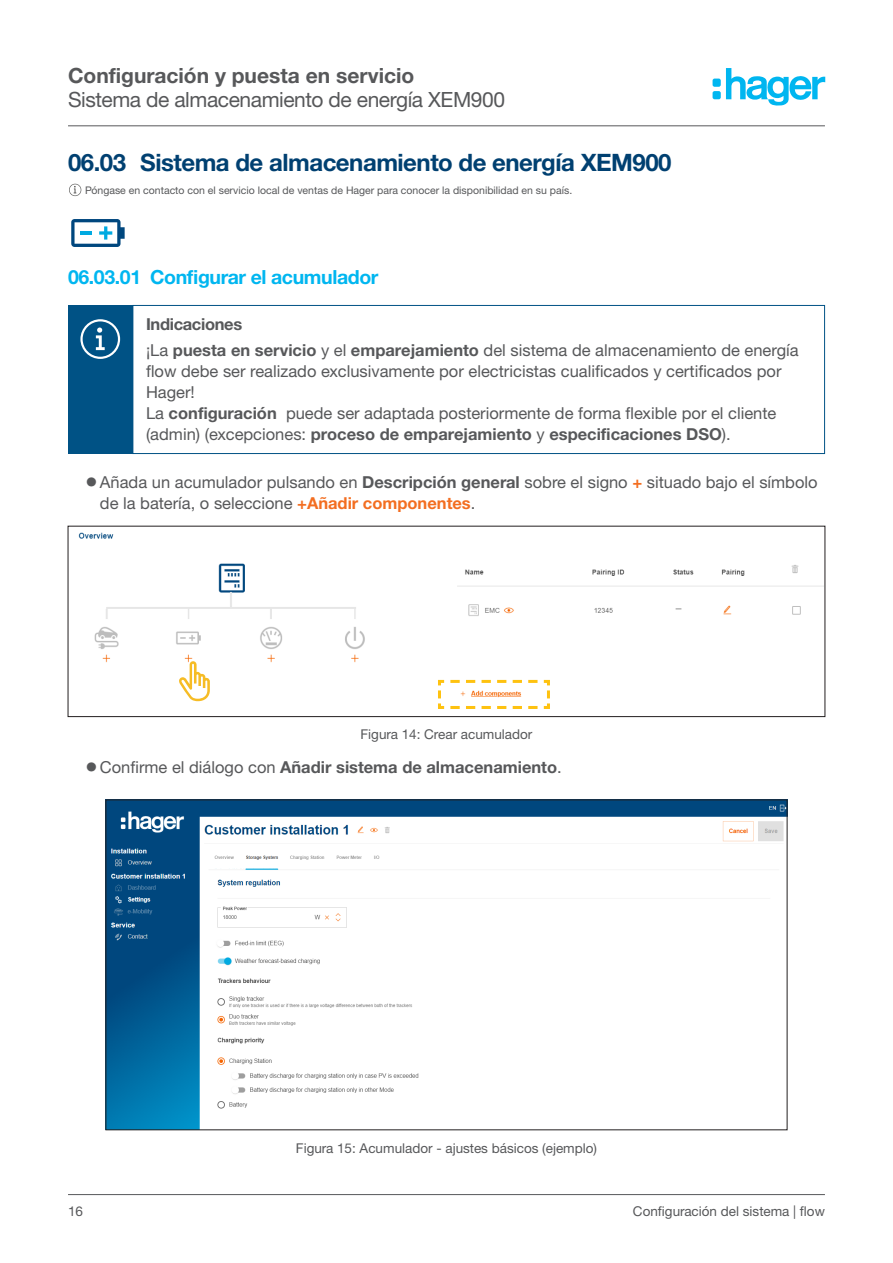
<style>
.page{position:relative;width:893px;height:1263px;background:#fff}
.page>*{position:absolute;margin:0;border:0;box-sizing:border-box;transform-origin:0 0}
.t1{font:700 24px "Helvetica Neue LTW1 G";letter-spacing:-.02em;color:#004071}
.t2{font:21px "Helvetica Neue LTW1 G";letter-spacing:-.02em;color:#57585a}
.t3{font:700 21px "Helvetica Neue LTW1 G";color:#57585a}
.t4{font:700 19.5px "Helvetica Neue LTW1 G";letter-spacing:-.02em;color:#00b6f0}
.notice_text{font:16.5px/21px "Helvetica Neue LTW1 G";color:#57585a}
.notice_headline{font:700 16.5px "Helvetica Neue LTW1 G";color:#57585a}
.notice_headline-2{font:700 16.5px "Helvetica Neue LTW1 G";letter-spacing:-.02em;color:#57585a}
.t5{font:13.5px "Helvetica Neue LTW1 G";color:#57585a}
.footnote{font:10.5px "Helvetica Neue LTW1 G";color:#57585a}
.s1{font-weight:700}
.s2{font-size:25.5px}
.s3{font-weight:700;color:#f36e21}
.s4{font-weight:400;font-size:25.5px}
.s5{font-weight:400}
</style>
<div class="page">
<hr style="left:68px;top:125px;width:757px;height:1px;background:#57585a">
<hr style="left:68px;top:1194px;width:757px;height:1px;background:#57585a">
<svg style="left:69px;top:184px;width:12px;height:12px"></svg>
<svg style="left:71px;top:219px;width:54px;height:28px"></svg>
<div style="left:133px;top:305px;width:692px;height:149px;border:1px solid #005285"></div>
<div style="left:68px;top:305px;width:65px;height:149px;background:#005285"></div>
<svg style="left:80px;top:319px;width:40px;height:40px"></svg>
<img style="left:78px;top:532px;width:745px;height:170px">
<div style="left:68px;top:526px;width:757px;height:191px;border:1px solid #231f20"></div>
<svg style="left:179px;top:661px;width:31px;height:40px"></svg>
<svg style="left:436px;top:678px;width:115px;height:31px"></svg>
<img style="left:108px;top:802px;width:677px;height:326px">
<svg style="left:713px;top:68px;width:112px;height:38px"></svg>
<p class="t3" style="left:68px;top:63px;width:348px">Configuración y puesta en servicio</p>
<p class="t2" style="left:68px;top:87px;width:439px">Sistema de almacenamiento de energía XEM900</p>
<p class="t1" style="left:68px;top:148px;width:605px">06.03 Sistema de almacenamiento de energía XEM900</p>
<p class="footnote" style="left:85px;top:184px;width:489px">Póngase en contacto con el servicio local de ventas de Hager para conocer la disponibilidad en su país.</p>
<p class="t4" style="left:68px;top:265px;width:312px">06.03.01 Configurar el acumulador</p>
<p class="notice_headline-2" style="left:146px;top:314px;width:98px">Indicaciones</p>
<p class="notice_text" style="left:146px;top:339px;width:654px">¡La <span class="s1">puesta en servicio</span> y el <span class="s1">emparejamiento</span> del sistema de almacenamiento de energía flow debe ser realizado exclusivamente por electricistas cualificados y certificados por<br>Hager!</p>
<p class="notice_text" style="left:146px;top:402px;width:632px">La <span class="s1">configuración</span> puede ser adaptada posteriormente de forma flexible por el cliente (admin) (excepciones: <span class="s1">proceso de emparejamiento</span> y <span class="s1">especificaciones DSO</span>).</p>
<p class="notice_text" style="left:100px;top:471px;width:719px;text-indent:-15px"><span class="s2">•</span>Añada un acumulador pulsando en <span class="s1">Descripción general</span> sobre el signo <span class="s3">+</span> situado bajo el símbolo de la batería, o seleccione <span class="s3">+Añadir componentes</span>.</p>
<p class="t5" style="left:360px;top:726px;width:173px">Figura 14: Crear acumulador</p>
<p class="notice_headline" style="left:85px;top:757px;width:478px"><span class="s4">•</span><span class="s5">Confirme el diálogo con</span> Añadir sistema de almacenamiento<span class="s5">.</span></p>
<p class="t5" style="left:296px;top:1139px;width:303px">Figura 15: Acumulador - ajustes básicos (ejemplo)</p>
<p class="t5" style="left:68px;top:1203px;width:17px">16</p>
<p class="t5" style="left:633px;top:1203px;width:194px">Configuración del sistema | flow</p>
</div>
